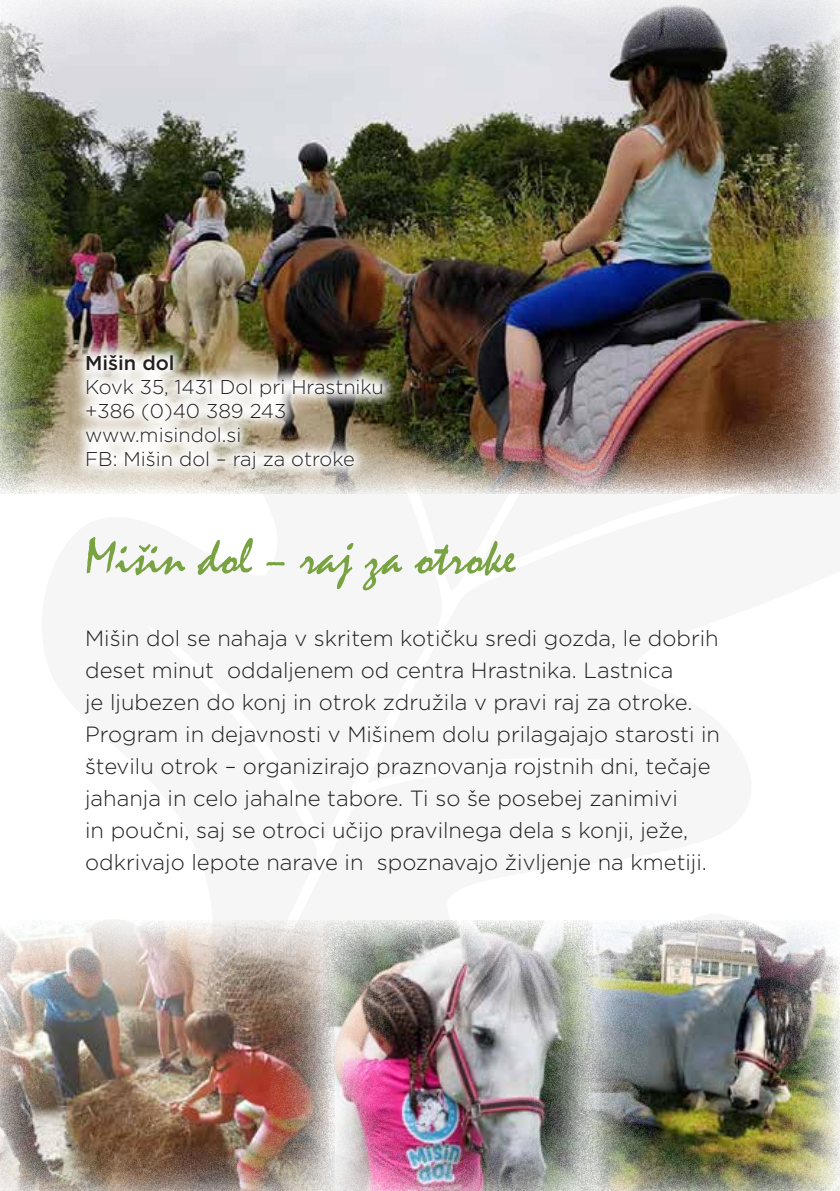
<style>
.page{position:relative;width:840px;height:1191px;background:#fff}
.page>*{position:absolute;margin:0;border:0;box-sizing:border-box;transform-origin:0 0}
.t1{font:52px "Mistral";color:#79a342}
.t2{font:300 22px/32px "Gotham";color:#231f20}
.t3{font:300 20px/24px "Gotham";color:#231f20}
.t4{font:500 20px "Gotham";color:#231f20}
</style>
<div class="page">
<img style="left:0;top:0;width:839px;height:494px">
<img style="left:592px;top:920px;width:247px;height:271px">
<img style="left:334px;top:920px;width:258px;height:271px">
<img style="left:0;top:920px;width:334px;height:271px">
<img style="left:71px;top:339px;width:327px;height:145px">
<p class="t4" style="left:85px;top:349px;width:91px">Mišin dol</p>
<p class="t3" style="left:85px;top:374px;width:300px">Kovk 35, 1431 Dol pri Hrastniku +386 (0)40 389 243 www.misindol.si<br>FB: Mišin dol – raj za otroke</p>
<h1 class="t1" style="left:85px;top:526px;width:432px">Mišin dol – raj za otroke</h1>
<p class="t2" style="left:85px;top:621px;width:636px">Mišin dol se nahaja v skritem kotičku sredi gozda, le dobrih deset minut oddaljenem od centra Hrastnika. Lastnica<br>je ljubezen do konj in otrok združila v pravi raj za otroke.<br>Program in dejavnosti v Mišinem dolu prilagajajo starosti in številu otrok – organizirajo praznovanja rojstnih dni, tečaje jahanja in celo jahalne tabore. Ti so še posebej zanimivi<br>in poučni, saj se otroci učijo pravilnega dela s konji, ježe, odkrivajo lepote narave in spoznavajo življenje na kmetiji.</p>
</div>
